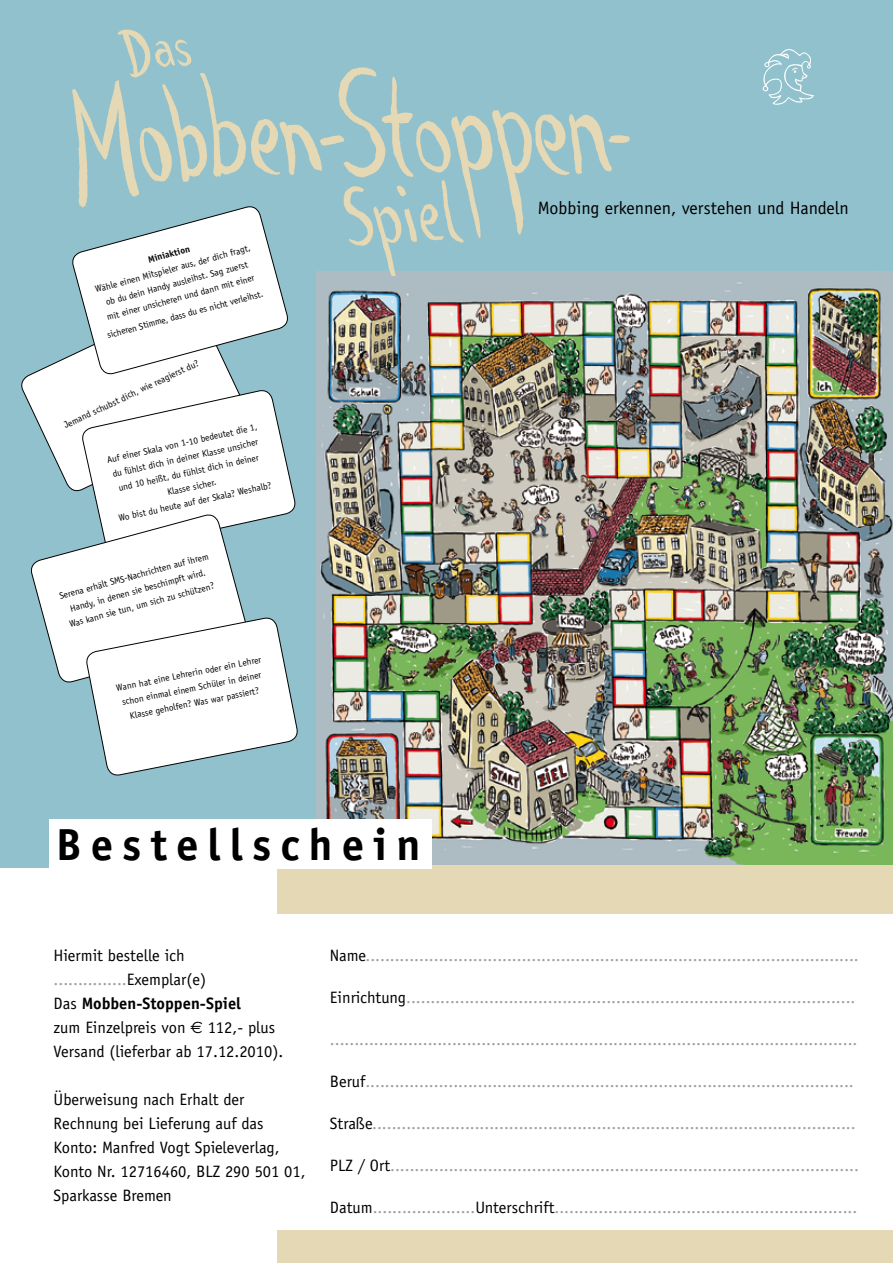
<style>
.page{position:relative;width:893px;height:1263px;background:#fff}
.page>*{position:absolute;margin:0;border:0;box-sizing:border-box;transform-origin:0 0}
.t1{font:700 45px "Officina Sans";letter-spacing:.2em;color:#000}
.t2{font:18px "Officina Sans";color:#000}
.t3{font:16.5px "Officina Sans";color:#9c9d9f}
.t4{font:16.5px/24px "Officina Sans";color:#000}
.t5{font:9.3px/15px "Officina Sans";color:#000;text-align:center}
.t6{font:700 9.3px "Officina Sans";color:#000}
.s1{color:#9c9d9f}
.s2{font-weight:700}
.s3{font-family:"Euro Sans"}
.s4{color:#000}
</style>
<div class="page">
<div style="left:0;top:0;width:893px;height:867px;background:#91c1cc"></div>
<div style="left:277px;top:864px;width:616px;height:49px;background:#e5d8b5"></div>
<svg style="left:762px;top:49px;width:52px;height:56px"></svg>
<div style="left:277px;top:1231px;width:616px;height:32px;background:#e5d8b5"></div>
<img style="left:317px;top:271px;width:576px;height:594px">
<img style="left:117px;top:29px;width:74px;height:28px">
<img style="left:72px;top:57px;width:557px;height:181px">
<img style="left:330px;top:174px;width:141px;height:102px">
<div style="left:49px;top:819px;width:383px;height:50px;background:#fff"></div>
<svg style="left:21px;top:204px;width:278px;height:572px"></svg>
<p class="t5" style="left:94px;top:282px;width:162px;rotate:-15deg">Wähle einen Mitspieler aus, der dich fragt, ob du dein Handy ausleihst. Sag zuerst mit einer unsicheren und dann mit einer</p>
<p class="t6" style="left:147px;top:254px;width:45px;rotate:-15deg">Miniaktion</p>
<p class="t5" style="left:105px;top:328px;width:163px;rotate:-15deg">sicheren Stimme, dass du es nicht verleihst.</p>
<p class="t5" style="left:61px;top:418px;width:150px;rotate:-25deg">Jemand schubst dich, wie reagierst du?</p>
<p class="t5" style="left:105px;top:452px;width:158px;rotate:-12deg">Auf einer Skala von 1-10 bedeutet die 1, du fühlst dich in deiner Klasse unsicher und 10 heißt, du fühlst dich in deiner Klasse sicher.<br>Wo bist du heute auf der Skala? Weshalb?</p>
<p class="t5" style="left:58px;top:588px;width:156px;rotate:-15deg">Serena erhält SMS-Nachrichten auf ihrem<br>Handy, in denen sie beschimpft wird.<br>Was kann sie tun, um sich zu schützen?</p>
<p class="t5" style="left:115px;top:680px;width:149px;rotate:-11deg">Wann hat eine Lehrerin oder ein Lehrer schon einmal einem Schüler in deiner<br>Klasse geholfen? Was war passiert?</p>
<h1 class="t1" style="left:56px;top:816px;width:366px">Bestellschein</h1>
<p class="t2" style="left:538px;top:198px;width:312px">Mobbing erkennen, verstehen und Handeln</p>
<p class="t4" style="left:54px;top:944px;width:231px">Hiermit bestelle ich <span class="s1">...............</span>Exemplar(e)<br>Das <span class="s2">Mobben-Stoppen-Spiel<br></span>zum Einzelpreis von <span class="s3">h</span> 112,- plus<br>Versand (lieferbar ab 17.12.2010).</p>
<p class="t4" style="left:54px;top:1088px;width:254px">Überweisung nach Erhalt der<br>Rechnung bei Lieferung auf das<br>Konto: Manfred Vogt Spieleverlag,<br>Konto Nr. 12716460, BLZ 290 501 01,<br>Sparkasse Bremen</p>
<p class="t3" style="left:330px;top:946px;width:530px"><span class="s4">Name</span>.....................................................................................................</p>
<p class="t3" style="left:330px;top:988px;width:527px"><span class="s4">Einrichtung</span>............................................................................................</p>
<p class="t3" style="left:330px;top:1030px;width:529px">............................................................................................................</p>
<p class="t3" style="left:330px;top:1072px;width:525px"><span class="s4">Beruf</span>....................................................................................................</p>
<p class="t3" style="left:330px;top:1114px;width:527px"><span class="s4">Straße</span>...................................................................................................</p>
<p class="t3" style="left:330px;top:1156px;width:531px"><span class="s4">PLZ / Ort</span>................................................................................................</p>
<p class="t3" style="left:330px;top:1198px;width:529px"><span class="s4">Datum</span>.....................<span class="s4">Unterschrift</span>..............................................................</p>
</div>
